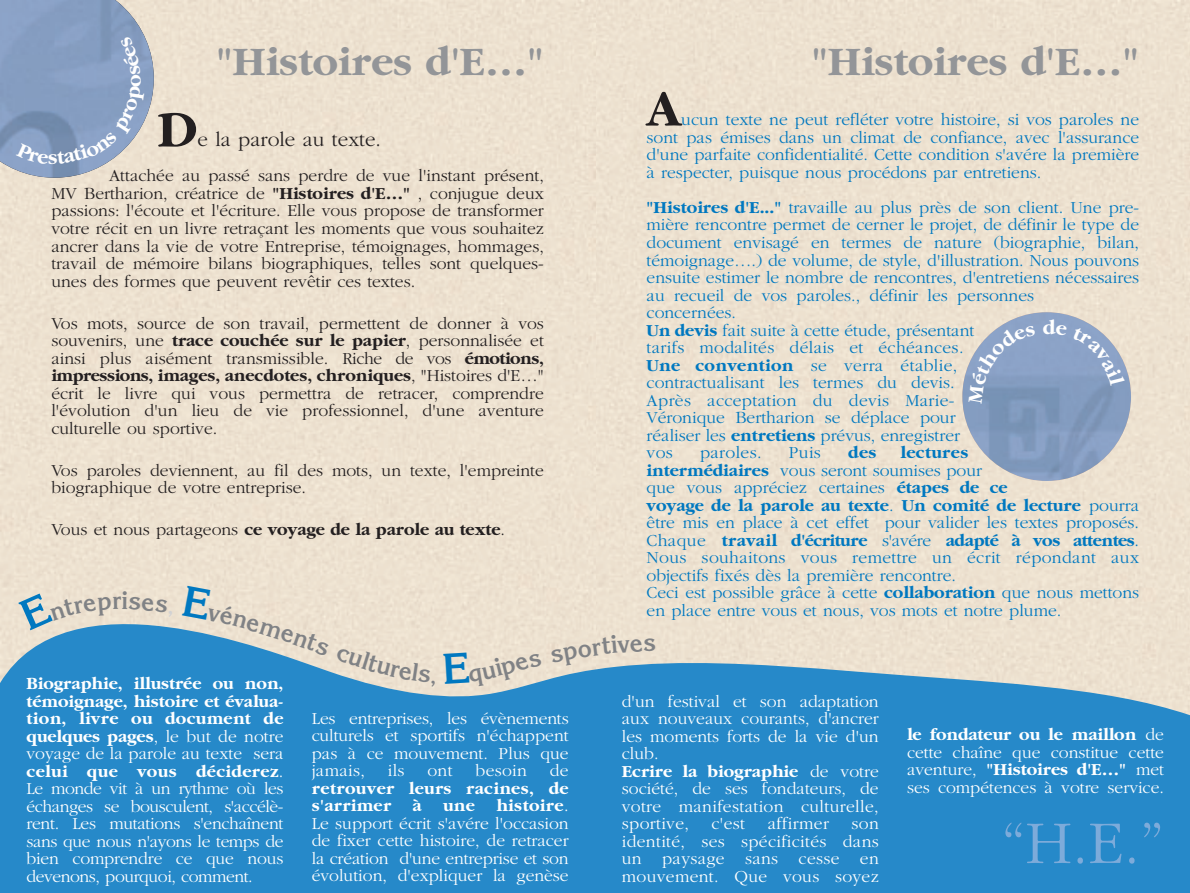
<style>
.page{position:relative;width:1190px;height:893px;background:#fff}
.page>*{position:absolute;margin:0;border:0;box-sizing:border-box;transform-origin:0 0}
.t1{font:300 63px "Garamond";color:#7dabda}
.t2{font:700 52.5px "Garamond";color:#231f20}
.t3{font:700 42px "Garamond";color:#939598}
.t4{font:700 24.5px "Korinna";color:#808285}
.t5{font:300 21px "Garamond";color:#231f20}
.t6{font:700 21px "Garamond";color:#fff}
.t7{font:300 17.5px/17.5px "Garamond";color:#0078c0}
.t8{font:300 17.5px/17.5px "Garamond";color:#fff;text-align:justify}
.t9{font:300 17.5px/17.5px "Garamond";color:#231f20;text-align:justify}
.t10{font:700 17.5px "Garamond";color:#231f20}
.t11{font:300 17.5px "Garamond";letter-spacing:.02em;color:#fff}
.t12{font:300 17.5px "Garamond";letter-spacing:.02em;color:#0078c0}
.t13{font:700 17.5px "Garamond";color:#0078c0}
.s1{font-weight:700}
.s2{font-weight:300}
</style>
<div class="page">
<svg style="left:0;top:571px;width:1190px;height:321px;background:#589fca"></svg>
<img style="left:962px;top:312px;width:169px;height:169px;border-radius:50%">
<svg style="left:0;top:0;width:154px;height:178px;background:#91a4c2"></svg>
<svg style="left:968px;top:325px;width:68px;height:79px;background:#90a5c3"></svg>
<svg style="left:1043px;top:319px;width:82px;height:67px;background:#97aac7"></svg>
<svg style="left:18px;top:591px;width:155px;height:39px;background:#dfdbcf"></svg>
<svg style="left:182px;top:585px;width:253px;height:101px;background:#beccce"></svg>
<div style="left:443px;top:652px;width:53px;height:35px;background:#ede2d0"></div>
<div style="left:550px;top:635px;width:105px;height:31px;background:#ede1d0"></div>
<p class="t6" style="left:126px;top:87px;width:14px;rotate:-90deg">o</p>
<h3 class="t3" style="left:216px;top:45px;width:329px">"Histoires d'E…"</h3>
<h2 class="t2" style="left:158px;top:109px;width:41px">D</h2>
<p class="t5" style="left:197px;top:132px;width:185px">e la parole au texte.</p>
<p class="t9" style="left:51px;top:168px;width:494px;text-indent:58px">Attachée au passé sans perdre de vue l'instant présent, MV Bertharion, créatrice de <span class="s1">"Histoires d'E…"</span> , conjugue deux passions: l'écoute et l'écriture. Elle vous propose de transformer votre récit en un livre retraçant les moments que vous souhaitez ancrer dans la vie de votre Entreprise, témoignages, hommages, travail de mémoire bilans biographiques, telles sont quelques&shy;unes des formes que peuvent revêtir ces textes.</p>
<p class="t9" style="left:51px;top:315px;width:494px">Vos mots, source de son travail, permettent de donner à vos souvenirs, une <span class="s1">trace couchée sur le papier</span>, personnalisée et ainsi plus aisément transmissible. Riche de vos <span class="s1">émotions, impressions, images, anecdotes, chroniques</span>, "Histoires d'E…" écrit le livre qui vous permettra de retracer, comprendre l'évolution d'un lieu de vie professionnel, d'une aventure culturelle ou sportive.</p>
<p class="t9" style="left:51px;top:462px;width:494px">Vos paroles deviennent, au fil des mots, un texte, l'empreinte biographique de votre entreprise.</p>
<p class="t10" style="left:51px;top:523px;width:455px"><span class="s2">Vous et nous partageons</span> ce voyage de la parole au texte<span class="s2">.</span></p>
<p class="t8" style="left:27px;top:676px;width:258px"><span class="s1">Biographie, illustrée ou non, témoignage, histoire et évalua&shy;tion, livre ou document de quelques pages</span>, le but de notre voyage de la parole au texte sera <span class="s1">celui que vous déciderez</span>.<br>Le monde vit à un rythme où les échanges se bousculent, s'accélè&shy;rent. Les mutations s'enchaînent sans que nous n'ayons le temps de bien comprendre ce que nous devenons, pourquoi, comment.</p>
<h3 class="t4" style="left:493px;top:659px;width:48px;rotate:-14deg">ipes</h3>
<p class="t8" style="left:312px;top:711px;width:258px">Les entreprises, les évènements culturels et sportifs n'échappent pas à ce mouvement. Plus que jamais,</p>
<p class="t8" style="left:388px;top:763px;width:18px">ils</p>
<p class="t8" style="left:427px;top:763px;width:27px">ont</p>
<p class="t8" style="left:476px;top:763px;width:53px">besoin</p>
<p class="t8" style="left:550px;top:763px;width:20px">de</p>
<p class="t8" style="left:312px;top:781px;width:258px"><span class="s1">retrouver leurs racines, de s'arrimer à une histoire</span>.<br>Le support écrit s'avére l'occasion de fixer cette histoire, de retracer la création d'une entreprise et son évolution, d'expliquer la genèse</p>
<h3 class="t3" style="left:811px;top:45px;width:329px">"Histoires d'E…"</h3>
<h2 class="t2" style="left:647px;top:88px;width:36px">A</h2>
<p class="t7" style="left:647px;top:112px;width:494px;text-align:justify;text-indent:35px">ucun texte ne peut refléter votre histoire, si vos paroles ne sont pas émises dans un climat de confiance, avec l'assurance d'une parfaite confidentialité. Cette condition s'avére la première à respecter, puisque nous procédons par entretiens.</p>
<p class="t7" style="left:647px;top:200px;width:494px"><span class="s1">"Histoires d'E..."</span> travaille au plus près de son client. Une pre&shy;mière rencontre permet de cerner le projet, de définir le type de document envisagé en termes de nature (biographie, bilan, témoignage….) de volume, de style, d'illustration. Nous pouvons ensuite estimer le nombre de rencontres, d'entretiens nécessaires au recueil de vos paroles., définir les personnes<br>concernées.<br><span class="s1">Un devis</span> fait suite à cette étude, présentant<br>tarifs modalités délais et échéances.<br><span class="s1">Une convention</span> se verra établie,<br>contractualisant les termes du devis.<br>Après acceptation du devis Marie-<br>Véronique Bertharion se déplace pour<br>réaliser les <span class="s1">entretiens</span> prévus, enregistrer<br>vos</p>
<p class="t7" style="left:647px;top:445px;width:494px;text-indent:254px"><span class="s1">lectures<br>intermédiaires</span> vous seront soumises pour<br>que vous appréciez certaines <span class="s1">étapes de ce<br>voyage de la parole au texte</span>. <span class="s1">Un comité de lecture</span> pourra être mis en place à cet effet pour valider les textes proposés.<br>Chaque <span class="s1">travail d'écriture</span> s'avére <span class="s1">adapté à vos attentes</span>.<br>Nous souhaitons vous remettre un écrit répondant aux objectifs fixés dès la première rencontre.<br>Ceci est possible grâce à cette <span class="s1">collaboration</span> que nous mettons en place entre vous et nous, vos mots et notre plume.</p>
<p class="t12" style="left:700px;top:446px;width:63px">paroles.</p>
<p class="t7" style="left:789px;top:445px;width:34px">Puis</p>
<p class="t13" style="left:848px;top:446px;width:30px">des</p>
<p class="t8" style="left:622px;top:693px;width:258px;text-align:left">d'un festival et son adaptation aux nouveaux courants, d'ancrer les moments forts de la vie d'un club.<br><span class="s1">Ecrire la biographie</span> de votre société, de ses fondateurs, de votre manifestation culturelle, sportive,</p>
<p class="t8" style="left:712px;top:816px;width:35px">c'est</p>
<p class="t11" style="left:768px;top:816px;width:63px">affirmer</p>
<p class="t8" style="left:622px;top:816px;width:259px;text-indent:230px">son identité, ses spécificités dans un paysage sans cesse en mouvement. Que vous soyez</p>
<p class="t8" style="left:907px;top:727px;width:258px"><span class="s1">le fondateur ou le maillon</span> de cette chaîne que constitue cette aventure, <span class="s1">"Histoires d'E…"</span> met ses compétences à votre service.</p>
<h1 class="t1" style="left:1002px;top:818px;width:164px">“H.E.”</h1>
</div>
